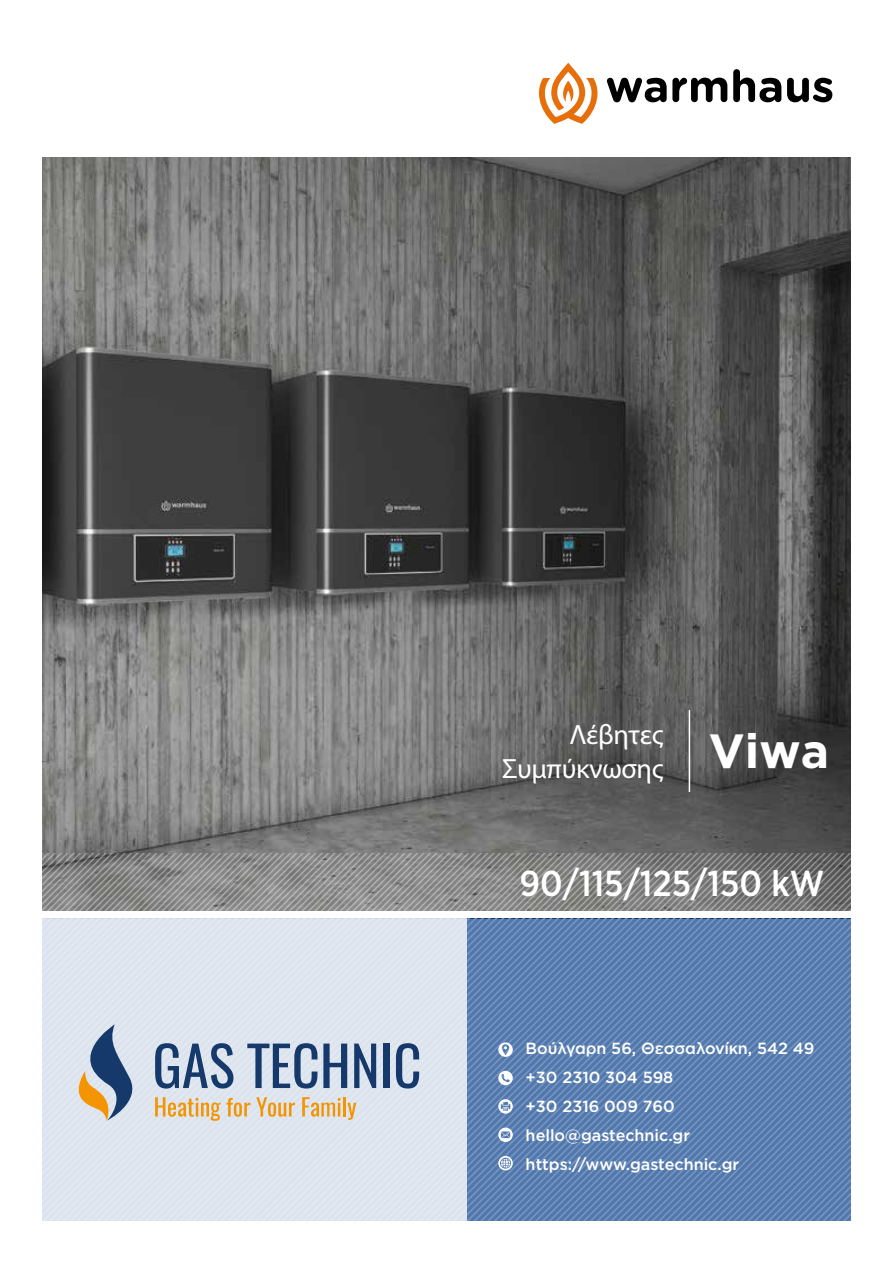
<style>
.page{position:relative;width:893px;height:1263px;background:#fff}
.page>*{position:absolute;margin:0;border:0;box-sizing:border-box;transform-origin:0 0}
.t1{font:700 48px "Gotham Greek";color:#fff}
.t2{font:500 36px "Gotham Narrow";color:#fff}
.t3{font:27.9px/33.6px "Myriad Pro";letter-spacing:-.01em;color:#fff;text-align:right}
.t4{font:500 16.2px/29.1px "Gotham Greek";color:#fff}
</style>
<div class="page">
<img style="left:43px;top:158px;width:807px;height:696px">
<svg style="left:43px;top:854px;width:807px;height:56px;background:#878787"></svg>
<svg style="left:607px;top:78px;width:120px;height:24px"></svg>
<svg style="left:733px;top:69px;width:48px;height:33px"></svg>
<svg style="left:787px;top:78px;width:45px;height:24px"></svg>
<svg style="left:539px;top:63px;width:58px;height:61px"></svg>
<hr style="left:689px;top:710px;width:1px;height:82px;background:#fff">
<svg style="left:466px;top:919px;width:384px;height:301px;background:#5d81b2"></svg>
<div style="left:43px;top:919px;width:423px;height:301px;background:#dde4ee"></div>
<svg style="left:79px;top:1024px;width:54px;height:97px"></svg>
<svg style="left:155px;top:1097px;width:95px;height:24px"></svg>
<svg style="left:256px;top:1097px;width:39px;height:20px"></svg>
<svg style="left:302px;top:1097px;width:38px;height:20px"></svg>
<hr style="left:343px;top:1097px;width:3px;height:19px;background:#f39400">
<svg style="left:348px;top:1103px;width:8px;height:17px"></svg>
<svg style="left:155px;top:1043px;width:78px;height:45px"></svg>
<svg style="left:247px;top:1043px;width:70px;height:45px"></svg>
<svg style="left:323px;top:1043px;width:24px;height:45px"></svg>
<svg style="left:354px;top:1043px;width:22px;height:45px"></svg>
<div style="left:383px;top:1043px;width:7px;height:45px;background:#15396a"></div>
<svg style="left:396px;top:1043px;width:23px;height:45px"></svg>
<svg style="left:498px;top:1071px;width:15px;height:14px"></svg>
<svg style="left:498px;top:1042px;width:15px;height:15px"></svg>
<svg style="left:498px;top:1099px;width:15px;height:15px"></svg>
<svg style="left:498px;top:1156px;width:15px;height:14px"></svg>
<svg style="left:498px;top:1127px;width:15px;height:15px"></svg>
<h3 class="t3" style="left:502px;top:717px;width:163px">Λέβητες<br>Συμπύκνωσης</h3>
<h1 class="t1" style="left:709px;top:723px;width:122px">Viwa</h1>
<h2 class="t2" style="left:520px;top:861px;width:306px">90/115/125/150 kW</h2>
<p class="t4" style="left:526px;top:1033px;width:290px">Βούλγαρη 56, Θεσσαλονίκη, 542 49 +30 2310 304 598<br>+30 2316 009 760 hello@gastechnic.gr https://www.gastechnic.gr</p>
</div>
